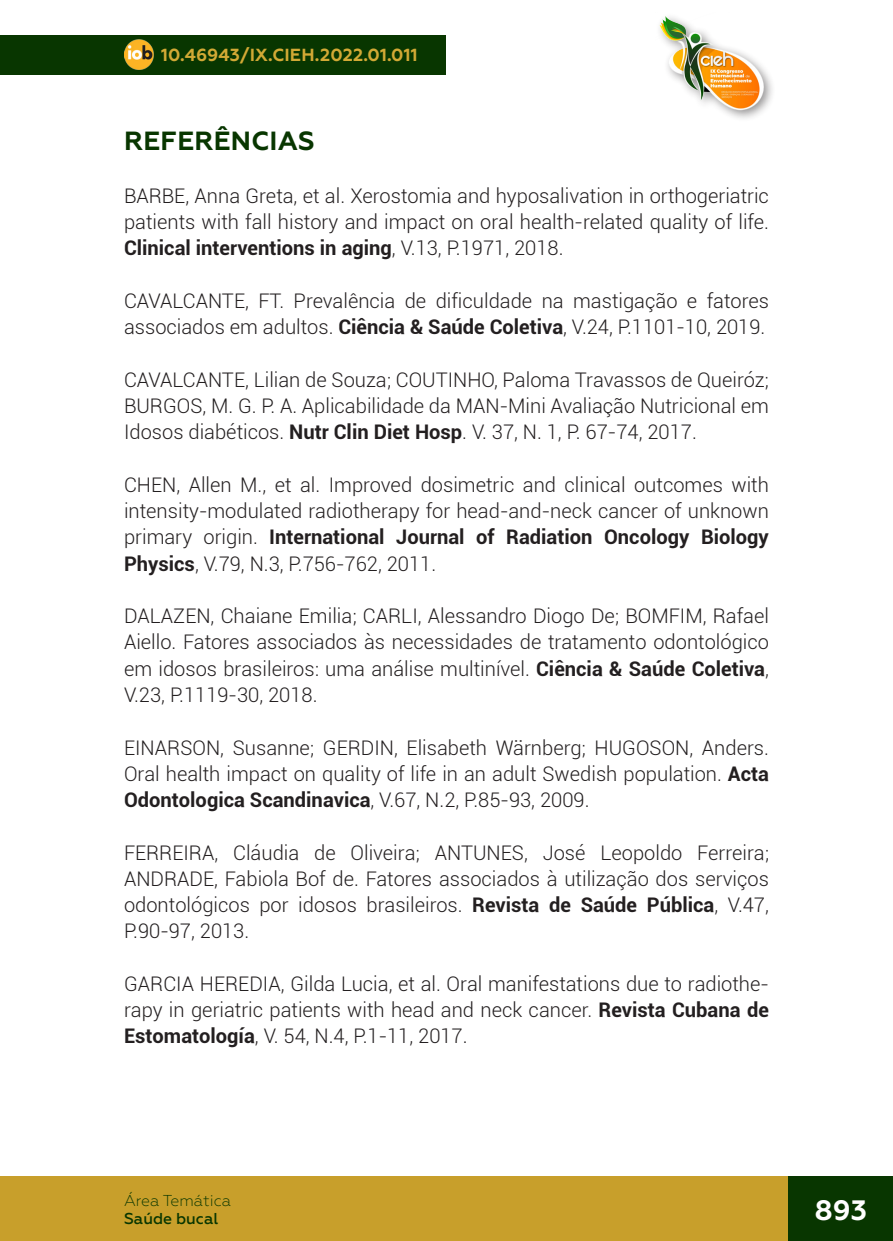
<style>
.page{position:relative;width:893px;height:1241px;background:#fff}
.page>*{position:absolute;margin:0;border:0;box-sizing:border-box;transform-origin:0 0}
.t1{font:700 28px "Geometria";color:#fff}
._1_SUBTITULO{font:700 26.25px "Geometria";letter-spacing:.01em;color:#083600}
._13_REFERENCIAS{font:300 20.12px/26.2px "Roboto";color:#231f20;text-align:justify}
.t2{font:700 17.5px "Geometria";letter-spacing:.01em;color:#d2a935}
.t3{font:300 15.75px "Geometria";color:#083600}
.t4{font:500 15.75px "Geometria";color:#083600}
.s1{font-weight:700}
</style>
<div class="page">
<div style="left:0;top:1176px;width:893px;height:64px;background:#c89f2b"></div>
<div style="left:0;top:35px;width:446px;height:39px;background:#083600"></div>
<img style="left:124px;top:40px;width:30px;height:29px">
<div style="left:789px;top:1176px;width:104px;height:64px;background:#083600"></div>
<div style="left:655px;top:12px;width:121px;height:111px;background:#231f20;opacity:.5"></div>
<img style="left:656px;top:12px;width:113px;height:100px">
<p class="t2" style="left:161px;top:45px;width:258px">10.46943/IX.CIEH.2022.01.011</p>
<p class="_1_SUBTITULO" style="left:124px;top:126px;width:192px">REFERÊNCIAS</p>
<p class="_13_REFERENCIAS" style="left:124px;top:182px;width:646px">BARBE, Anna Greta, et al. Xerostomia and hyposalivation in orthogeriatric patients with fall history and impact on oral health-related quality of life.<br><span class="s1">Clinical interventions in aging</span>, V.13, P.1971, 2018.</p>
<p class="_13_REFERENCIAS" style="left:124px;top:287px;width:646px">CAVALCANTE, FT. Prevalência de dificuldade na mastigação e fatores associados em adultos. <span class="s1">Ciência &amp; Saúde Coletiva</span>, V.24, P.1101-10, 2019.</p>
<p class="_13_REFERENCIAS" style="left:124px;top:366px;width:646px">CAVALCANTE, Lilian de Souza; COUTINHO, Paloma Travassos de Queiróz; BURGOS, M. G. P. A. Aplicabilidade da MAN-Mini Avaliação Nutricional em Idosos diabéticos. <span class="s1">Nutr Clin Diet Hosp</span>. V. 37, N. 1, P. 67-74, 2017.</p>
<p class="_13_REFERENCIAS" style="left:124px;top:471px;width:646px">CHEN, Allen M., et al. Improved dosimetric and clinical outcomes with intensity-modulated radiotherapy for head-and-neck cancer of unknown primary origin. <span class="s1">International Journal of Radiation Oncology Biology Physics</span>, V.79, N.3, P.756-762, 2011.</p>
<p class="_13_REFERENCIAS" style="left:124px;top:602px;width:646px">DALAZEN, Chaiane Emilia; CARLI, Alessandro Diogo De; BOMFIM, Rafael Aiello. Fatores associados às necessidades de tratamento odontológico em idosos brasileiros: uma análise multinível. <span class="s1">Ciência &amp; Saúde Coletiva</span>, V.23, P.1119-30, 2018.</p>
<p class="_13_REFERENCIAS" style="left:124px;top:733px;width:646px">EINARSON, Susanne; GERDIN, Elisabeth Wärnberg; HUGOSON, Anders.<br>Oral health impact on quality of life in an adult Swedish population. <span class="s1">Acta Odontologica Scandinavica</span>, V.67, N.2, P.85-93, 2009.</p>
<p class="_13_REFERENCIAS" style="left:124px;top:838px;width:646px">FERREIRA, Cláudia de Oliveira; ANTUNES, José Leopoldo Ferreira; ANDRADE, Fabiola Bof de. Fatores associados à utilização dos serviços odontológicos por idosos brasileiros. <span class="s1">Revista de Saúde Pública</span>, V.47, P.90-97, 2013.</p>
<p class="_13_REFERENCIAS" style="left:124px;top:969px;width:646px">GARCIA HEREDIA, Gilda Lucia, et al. Oral manifestations due to radiothe&shy;rapy in geriatric patients with head and neck cancer. <span class="s1">Revista Cubana de Estomatología</span>, V. 54, N.4, P.1-11, 2017.</p>
<p class="t3" style="left:124px;top:1191px;width:109px">Área Temática</p>
<p class="t4" style="left:124px;top:1208px;width:96px">Saúde bucal</p>
<h1 class="t1" style="left:815px;top:1192px;width:53px">893</h1>
</div>
